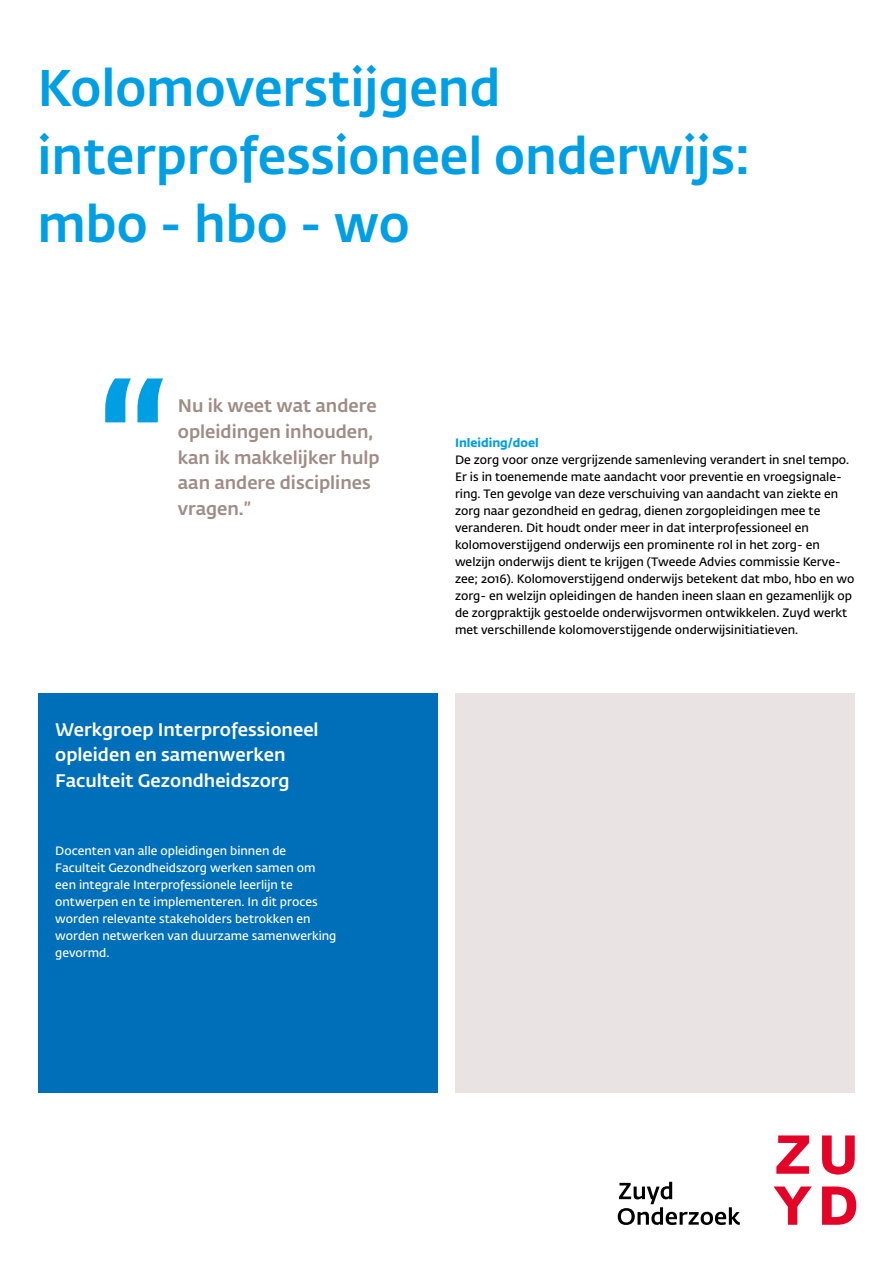
<style>
.page{position:relative;width:893px;height:1263px;background:#fff}
.page>*{position:absolute;margin:0;border:0;box-sizing:border-box;transform-origin:0 0}
.t1{font:500 51px/68.1px "Fedra Sans Std";color:#009fe3}
.t2{font:500 18px/25.5px "Fedra Sans Std";color:#9f8c86}
.t3{font:500 18px/25.5px "Fedra Sans Std";color:#fff}
.t4{font:600 12px/17px "Fedra Sans Std";color:#000}
.t5{font:600 12px/17px "Fedra Sans Std";color:#fff}
.t6{font:700 12px "Fedra Sans Std";color:#009fe3}
</style>
<div class="page">
<svg style="left:776px;top:1135px;width:33px;height:39px"></svg>
<svg style="left:822px;top:1135px;width:33px;height:39px"></svg>
<svg style="left:773px;top:1186px;width:39px;height:39px"></svg>
<svg style="left:822px;top:1186px;width:34px;height:39px"></svg>
<svg style="left:618px;top:1182px;width:122px;height:43px"></svg>
<div style="left:455px;top:693px;width:400px;height:400px;background:#e9e4e3"></div>
<div style="left:38px;top:693px;width:400px;height:400px;background:#006fb9"></div>
<svg style="left:105px;top:378px;width:58px;height:44px"></svg>
<h1 class="t1" style="left:38px;top:55px;width:714px">Kolomoverstijgend interprofessioneel onderwijs: mbo - hbo - wo</h1>
<h2 class="t2" style="left:178px;top:394px;width:203px">Nu ik weet wat andere opleidingen inhouden, kan ik makkelijker hulp aan andere disciplines vragen.”</h2>
<h2 class="t3" style="left:55px;top:717px;width:265px">Werkgroep Interprofessioneel opleiden en samenwerken<br>Faculteit Gezondheidszorg</h2>
<p class="t5" style="left:55px;top:842px;width:283px">Docenten van alle opleidingen binnen de Faculteit Gezondheidszorg werken samen om een integrale Interprofessionele leerlijn te ontwerpen en te implementeren. In dit proces worden relevante stakeholders betrokken en worden netwerken van duurzame samenwerking gevormd.</p>
<p class="t6" style="left:455px;top:434px;width:85px">Inleiding/doel</p>
<p class="t4" style="left:455px;top:451px;width:401px">De zorg voor onze vergrijzende samenleving verandert in snel tempo.<br>Er is in toenemende mate aandacht voor preventie en vroegsignale&shy;ring. Ten gevolge van deze verschuiving van aandacht van ziekte en zorg naar gezondheid en gedrag, dienen zorgopleidingen mee te veranderen. Dit houdt onder meer in dat interprofessioneel en kolomoverstijgend onderwijs een prominente rol in het zorg- en welzijn onderwijs dient te krijgen (Tweede Advies commissie Kerve&shy;zee; 2016). Kolomoverstijgend onderwijs betekent dat mbo, hbo en wo zorg- en welzijn opleidingen de handen ineen slaan en gezamenlijk op de zorgpraktijk gestoelde onderwijsvormen ontwikkelen. Zuyd werkt met verschillende kolomoverstijgende onderwijsinitiatieven.</p>
</div>
